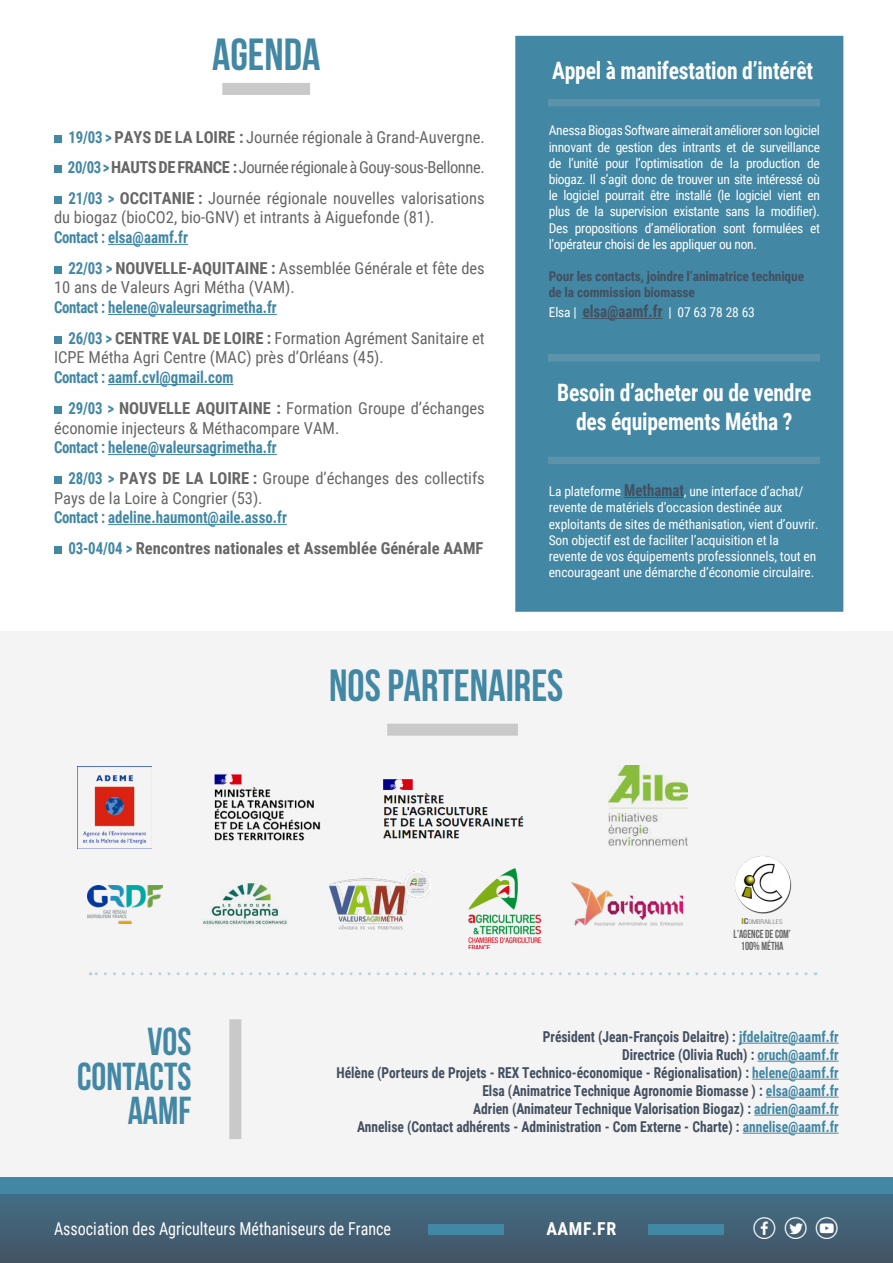
<style>
.page{position:relative;width:893px;height:1263px;background:#fff}
.page>*{position:absolute;margin:0;border:0;box-sizing:border-box;transform-origin:0 0}
.t1{font:700 45px "Bebas Neue";color:#4287a4;scale:.96 1}
.t2{font:700 45px "Bebas Neue";color:#4287a4}
.t3{font:700 39px "Bebas Neue";color:#4287a4;scale:.96 1}
.t4{font:31.65px "Social Shapes";color:#fff}
.t5{font:700 24px/28.8px "Roboto Condensed";letter-spacing:-.01em;color:#fff;text-align:center;scale:.9 1}
.t6{font:17.85px "Roboto Condensed";color:#fff;scale:.9 1}
.t7{font:700 17.85px "Roboto Condensed";letter-spacing:.035em;color:#fff}
.t8{font:16.5px/19.8px "Roboto Condensed";color:#666}
.t9{font:700 16.5px "Roboto Condensed";color:#4287a4;scale:.9 1}
.t10{font:16.5px "Roboto Condensed";letter-spacing:-.025em;color:#666}
.t11{font:700 16.5px "Roboto Condensed";color:#666}
.t12{font:700 15px "Roboto Condensed";color:#435060;scale:.9 1}
.t13{font:13.5px/16.2px "Roboto Condensed";letter-spacing:-.01em;color:#fff;text-align:justify}
.t14{font:700 13.5px "Roboto Condensed";letter-spacing:-.01em;color:#435060}
.t15{font:700 11.7px "Bebas Neue";color:#666;scale:.9 1}
.t16{font:6.6px "Bebas Neue";color:#666;scale:1.43 1}
.s1{font-weight:700;color:#4287a4}
.s2{font-weight:700}
.s3{color:#4287a4}
.s4{font-weight:700;font-size:16.5px;color:#435060}
.s5{font-weight:700;font-size:8.4px;color:#990}
.s6{font-weight:700;font-size:8.4px}
</style>
<div class="page">
<div style="left:0;top:1193px;width:893px;height:70px;background:linear-gradient(to bottom,#436e86,#435364)"></div>
<div style="left:0;top:1176px;width:893px;height:17px;background:#4287a4"></div>
<div style="left:429px;top:1224px;width:75px;height:10px;background:#4287a4"></div>
<div style="left:648px;top:1224px;width:76px;height:10px;background:#4287a4"></div>
<div style="left:1px;top:983px;width:892px;height:193px;background:#f4f4f4"></div>
<div style="left:229px;top:1019px;width:12px;height:120px;background:#c9c9c9"></div>
<hr style="left:739px;top:1043px;width:99px;height:1px;background:#4287a4">
<hr style="left:757px;top:1061px;width:81px;height:1px;background:#4287a4">
<hr style="left:752px;top:1079px;width:86px;height:1px;background:#4287a4">
<hr style="left:766px;top:1097px;width:72px;height:1px;background:#4287a4">
<hr style="left:754px;top:1115px;width:84px;height:1px;background:#4287a4">
<hr style="left:743px;top:1133px;width:95px;height:1px;background:#4287a4">
<div style="left:222px;top:83px;width:88px;height:12px;background:#c9c9c9"></div>
<div style="left:0;top:631px;width:893px;height:352px;background:#f4f4f4"></div>
<img style="left:77px;top:766px;width:74px;height:83px">
<img style="left:214px;top:774px;width:107px;height:67px">
<img style="left:383px;top:779px;width:141px;height:60px">
<img style="left:608px;top:765px;width:80px;height:82px">
<img style="left:468px;top:868px;width:74px;height:80px">
<img style="left:87px;top:885px;width:75px;height:38px">
<img style="left:203px;top:882px;width:84px;height:43px">
<img style="left:329px;top:871px;width:101px;height:59px">
<img style="left:572px;top:883px;width:110px;height:43px">
<div style="left:387px;top:724px;width:131px;height:12px;background:#c9c9c9"></div>
<img style="left:734px;top:856px;width:58px;height:58px">
<svg style="left:90px;top:972px;width:716px;height:3px"></svg>
<div style="left:505px;top:25px;width:349px;height:597px;background:#4287a4;border:10px solid #fff"></div>
<div style="left:548px;top:99px;width:272px;height:7px;background:#5c93ab"></div>
<div style="left:548px;top:457px;width:272px;height:7px;background:#5c93ab"></div>
<hr style="left:583px;top:318px;width:80px;height:1px;background:#435060">
<hr style="left:624px;top:497px;width:60px;height:1px;background:#435060">
<div style="left:548px;top:354px;width:272px;height:8px;background:#5c93ab"></div>
<hr style="left:108px;top:244px;width:80px;height:1px;background:#4287a4">
<hr style="left:108px;top:314px;width:169px;height:1px;background:#4287a4">
<hr style="left:108px;top:384px;width:125px;height:1px;background:#4287a4">
<hr style="left:108px;top:454px;width:169px;height:1px;background:#4287a4">
<hr style="left:108px;top:524px;width:179px;height:1px;background:#4287a4">
<div style="left:54px;top:135px;width:8px;height:8px;background:#4287a4"></div>
<div style="left:54px;top:165px;width:8px;height:8px;background:#4287a4"></div>
<div style="left:54px;top:196px;width:8px;height:8px;background:#4287a4"></div>
<div style="left:54px;top:266px;width:8px;height:8px;background:#4287a4"></div>
<div style="left:54px;top:336px;width:8px;height:8px;background:#4287a4"></div>
<div style="left:54px;top:406px;width:8px;height:8px;background:#4287a4"></div>
<div style="left:54px;top:476px;width:8px;height:8px;background:#4287a4"></div>
<div style="left:54px;top:546px;width:8px;height:8px;background:#4287a4"></div>
<p class="t2" style="left:212px;top:30px;width:110px">AGENDA</p>
<p class="t8" style="left:68px;top:126px;width:418px"><span class="s1">19/03 &gt;</span> <span class="s2">PAYS DE LA LOIRE :</span> Journée régionale à Grand-Auvergne.</p>
<p class="t10" style="left:68px;top:156px;width:418px"><span class="s1">20/03 &gt;</span> <span class="s2">HAUTS DE FRANCE :</span>Journée régionale à Gouy-sous-Bellonne.</p>
<p class="t8" style="left:54px;top:187px;width:432px;text-indent:14px"><span class="s1">21/03 &gt;</span> <span class="s2">OCCITANIE :</span> Journée régionale nouvelles valorisations du biogaz (bioCO2, bio-GNV) et intrants à Aiguefonde (81).</p>
<p class="t9" style="left:54px;top:226px;width:150px">Contact : elsa@aamf.fr</p>
<p class="t8" style="left:54px;top:257px;width:432px;text-indent:14px"><span class="s1">22/03 &gt;</span> <span class="s2">NOUVELLE-AQUITAINE :</span> Assemblée Générale et fête des<br>10 ans de Valeurs Agri Métha (VAM).</p>
<p class="t9" style="left:54px;top:296px;width:249px">Contact : helene@valeursagrimetha.fr</p>
<p class="t8" style="left:54px;top:327px;width:432px;text-indent:14px"><span class="s1">26/03 &gt;</span> <span class="s2">CENTRE VAL DE LOIRE :</span> Formation Agrément Sanitaire et<br>ICPE Métha Agri Centre (MAC) près d’Orléans (45).</p>
<p class="t9" style="left:54px;top:366px;width:201px">Contact : aamf.cvl@gmail.com</p>
<p class="t8" style="left:54px;top:397px;width:432px;text-indent:14px"><span class="s1">29/03 &gt;</span> <span class="s2">NOUVELLE AQUITAINE :</span> Formation Groupe d’échanges économie injecteurs &amp; Méthacompare VAM.</p>
<p class="t9" style="left:54px;top:436px;width:249px">Contact : helene@valeursagrimetha.fr</p>
<p class="t8" style="left:54px;top:467px;width:432px;text-indent:14px"><span class="s1">28/03 &gt;</span> <span class="s2">PAYS DE LA LOIRE :</span> Groupe d’échanges des collectifs<br>Pays de la Loire à Congrier (53).</p>
<p class="t9" style="left:54px;top:506px;width:260px">Contact : adeline.haumont@aile.asso.fr</p>
<p class="t11" style="left:68px;top:536px;width:417px"><span class="s3">03-04/04 &gt;</span> Rencontres nationales et Assemblée Générale AAMF</p>
<p class="t5" style="left:552px;top:55px;width:292px">Appel à manifestation d’intérêt</p>
<p class="t13" style="left:549px;top:122px;width:273px">Anessa Biogas Software aimerait améliorer son logiciel innovant de gestion des intrants et de surveillance de l’unité pour l’optimisation de la production de biogaz. Il s’agit donc de trouver un site intéressé où le logiciel pourrait être installé (le logiciel vient en plus de la supervision existante sans la modifier).<br>Des propositions d’amélioration sont formulées et l’opérateur choisi de les appliquer ou non.</p>
<p class="t14" style="left:549px;top:267px;width:257px">Pour les contacts, joindre l’animatrice technique</p>
<p class="t14" style="left:549px;top:283px;width:148px">de la commission biomasse</p>
<p class="t13" style="left:549px;top:304px;width:208px">Elsa | <span class="s4">elsa@aamf.fr</span> | 07 63 78 28 63</p>
<p class="t5" style="left:557px;top:378px;width:284px">Besoin d’acheter ou de vendre des équipements Métha ?</p>
<p class="t13" style="left:549px;top:483px;width:271px;text-align:left">La plateforme <span class="s4">Methamat</span>, une interface d’achat/ revente de matériels d’occasion destinée aux exploitants de sites de méthanisation, vient d’ouvrir.<br>Son objectif est de faciliter l’acquisition et la revente de vos équipements professionnels, tout en encourageant une démarche d’économie circulaire.</p>
<p class="t3" style="left:147px;top:1020px;width:47px">VOS</p>
<p class="t3" style="left:77px;top:1055px;width:120px">CONTACTS</p>
<p class="t3" style="left:128px;top:1089px;width:68px">AAMF</p>
<p class="t1" style="left:329px;top:661px;width:245px">NOS PARTENAIRES</p>
<p class="t16" style="left:742px;top:919px;width:30px"><span class="s5">I</span><span class="s6">C</span>OMBRAILLES</p>
<p class="t15" style="left:733px;top:928px;width:65px">L’AGENCE DE COM’</p>
<p class="t15" style="left:741px;top:940px;width:49px">100% MÉTHA</p>
<p class="t12" style="left:543px;top:1026px;width:330px">Président (Jean-François Delaitre) : <span class="s3">jfdelaitre@aamf.fr</span></p>
<p class="t12" style="left:622px;top:1044px;width:242px">Directrice (Olivia Ruch) : <span class="s3">oruch@aamf.fr</span></p>
<p class="t12" style="left:336px;top:1062px;width:559px">Hélène (Porteurs de Projets - REX Technico-économique - Régionalisation) : <span class="s3">helene@aamf.fr</span></p>
<p class="t12" style="left:482px;top:1080px;width:397px">Elsa (Animatrice Technique Agronomie Biomasse ) : <span class="s3">elsa@aamf.fr</span></p>
<p class="t12" style="left:473px;top:1098px;width:408px">Adrien (Animateur Technique Valorisation Biogaz) : <span class="s3">adrien@aamf.fr</span></p>
<p class="t12" style="left:357px;top:1116px;width:537px">Annelise (Contact adhérents - Administration - Com Externe - Charte) : <span class="s3">annelise@aamf.fr</span></p>
<h3 class="t6" style="left:54px;top:1216px;width:376px">Association des Agriculteurs Méthaniseurs de France</h3>
<h3 class="t7" style="left:546px;top:1216px;width:71px">AAMF.FR</h3>
<h3 class="t4" style="left:753px;top:1210px;width:87px">c d l</h3>
</div>
